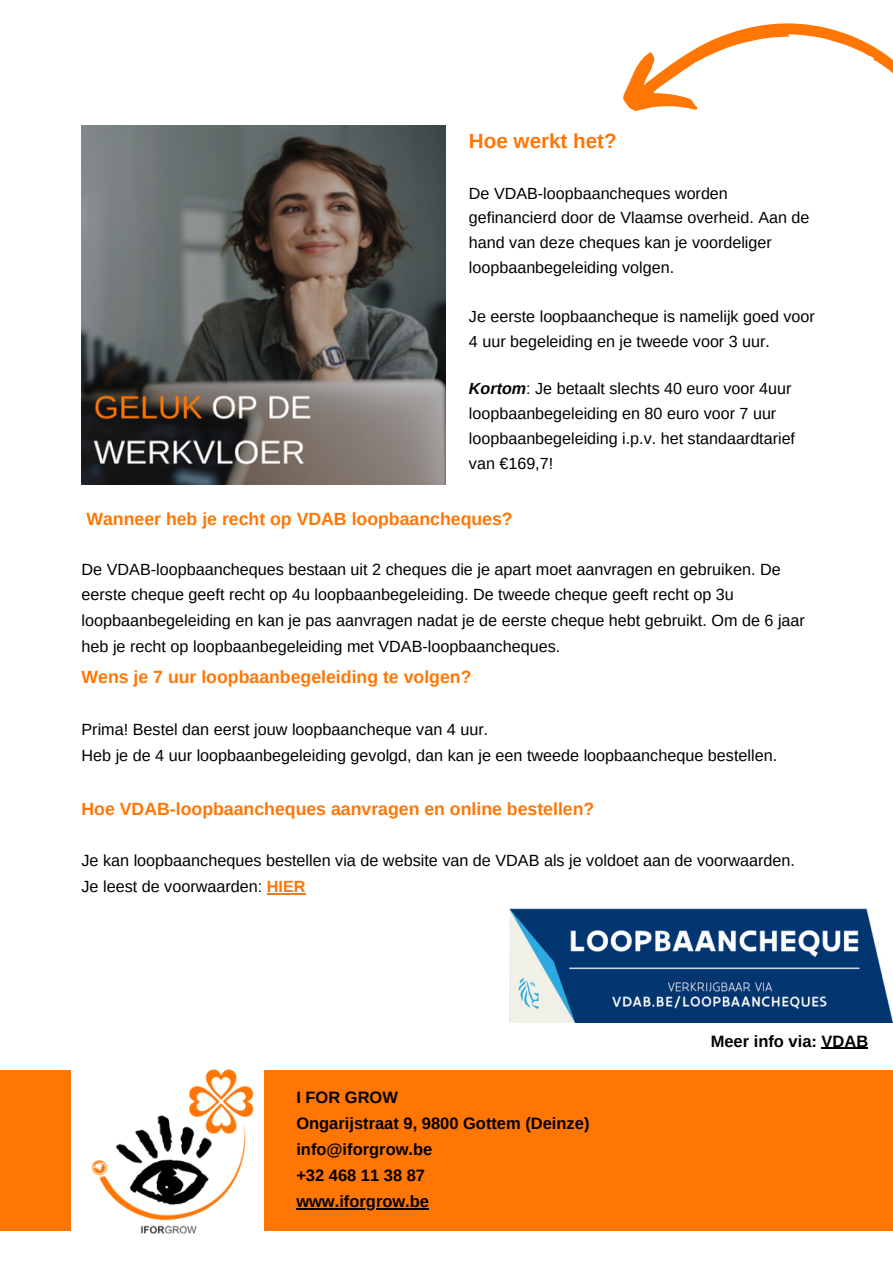
<style>
.page{position:relative;width:893px;height:1264px;background:#fff}
.page>*{position:absolute;margin:0;border:0;box-sizing:border-box;transform-origin:0 0}
.t1{font:700 20.55px "Arimo";color:#ff7605}
.t2{font:700 17.7px "Arimo";color:#ff7605}
.t3{font:700 16.5px/25.8px "Arimo";color:#000}
.t4{font:16.2px/25.8px "Arimo";color:#000}
.t5{font:16.05px/24.8px "Arimo";color:#000}
.s1{font-weight:700;font-style:italic}
.s2{font-weight:700;color:#ff7605}
</style>
<div class="page">
<img style="left:81px;top:126px;width:365px;height:358px">
<div style="left:264px;top:1070px;width:628px;height:161px;background:#ff7605"></div>
<img style="left:510px;top:908px;width:382px;height:114px">
<img style="left:91px;top:1069px;width:211px;height:165px">
<hr style="left:267px;top:893px;width:38px;height:1px;background:#ff7605">
<div style="left:0;top:1070px;width:71px;height:161px;background:#ff7605"></div>
<svg style="left:623px;top:23px;width:269px;height:88px"></svg>
<hr style="left:821px;top:1047px;width:47px;height:1px;background:#000">
<hr style="left:296px;top:1207px;width:133px;height:1px;background:#000">
<p class="t1" style="left:469px;top:129px;width:149px">Hoe werkt het?</p>
<p class="t5" style="left:469px;top:181px;width:342px">De VDAB-loopbaancheques worden gefinancierd door de Vlaamse overheid. Aan de hand van deze cheques kan je voordeliger loopbaanbegeleiding volgen.</p>
<p class="t5" style="left:469px;top:304px;width:347px">Je eerste loopbaancheque is namelijk goed voor<br>4 uur begeleiding en je tweede voor 3 uur.</p>
<p class="t5" style="left:469px;top:376px;width:327px"><span class="s1">Kortom</span>: Je betaalt slechts 40 euro voor 4uur loopbaanbegeleiding en 80 euro voor 7 uur loopbaanbegeleiding i.p.v. het standaardtarief van €169,7!</p>
<p class="t2" style="left:86px;top:509px;width:428px">Wanneer heb je recht op VDAB loopbaancheques?</p>
<p class="t4" style="left:81px;top:556px;width:725px">De VDAB-loopbaancheques bestaan uit 2 cheques die je apart moet aanvragen en gebruiken. De eerste cheque geeft recht op 4u loopbaanbegeleiding. De tweede cheque geeft recht op 3u loopbaanbegeleiding en kan je pas aanvragen nadat je de eerste cheque hebt gebruikt. Om de 6 jaar heb je recht op loopbaanbegeleiding met VDAB-loopbaancheques.</p>
<p class="t2" style="left:81px;top:667px;width:391px">Wens je 7 uur loopbaanbegeleiding te volgen?</p>
<p class="t4" style="left:81px;top:716px;width:697px">Prima! Bestel dan eerst jouw loopbaancheque van 4 uur.<br>Heb je de 4 uur loopbaanbegeleiding gevolgd, dan kan je een tweede loopbaancheque bestellen.</p>
<p class="t2" style="left:81px;top:798px;width:514px">Hoe VDAB-loopbaancheques aanvragen en online bestellen?</p>
<p class="t4" style="left:81px;top:848px;width:715px">Je kan loopbaancheques bestellen via de website van de VDAB als je voldoet aan de voorwaarden.<br>Je leest de voorwaarden: <span class="s2">HIER</span></p>
<p class="t3" style="left:296px;top:1084px;width:294px">I FOR GROW<br>Ongarijstraat 9, 9800 Gottem (Deinze) info@iforgrow.be<br>+32 468 11 38 87<br>www.iforgrow.be</p>
<p class="t3" style="left:710px;top:1028px;width:159px">Meer info via: VDAB</p>
</div>
